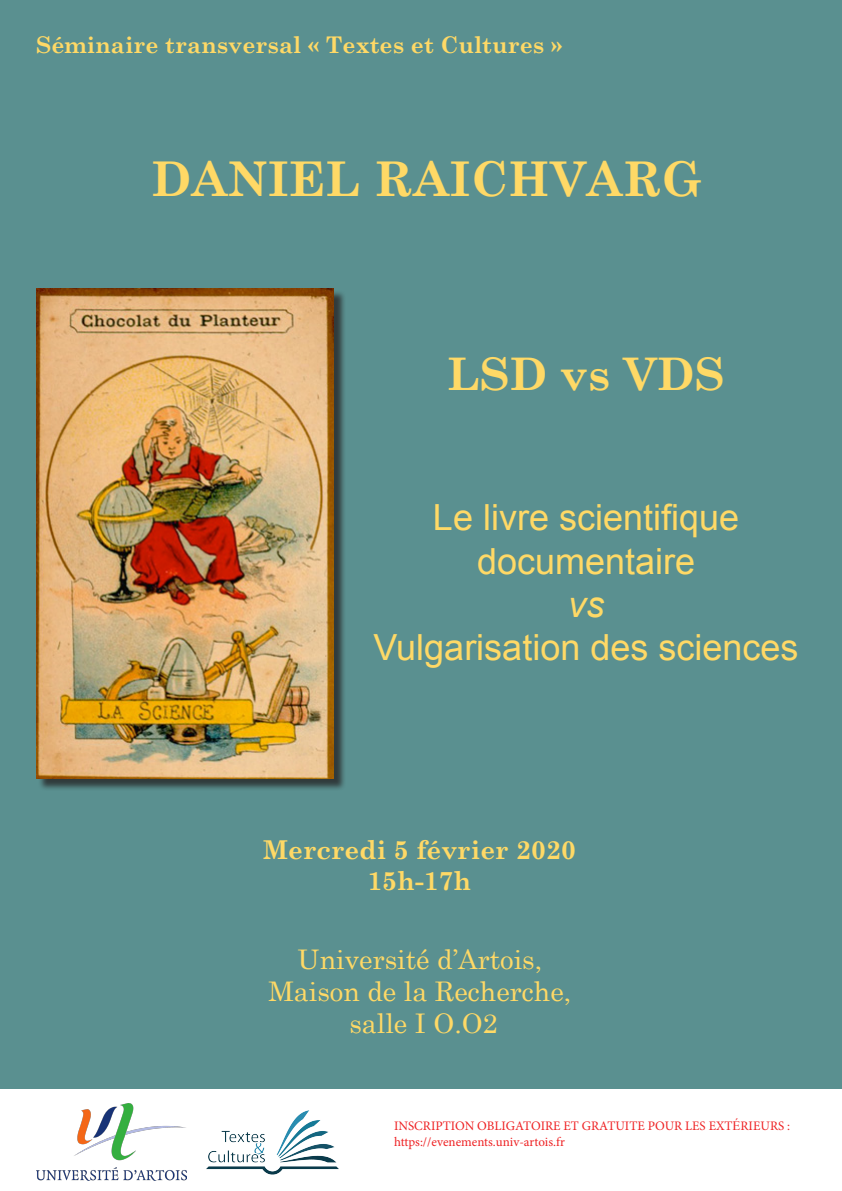
<style>
.page{position:relative;width:842px;height:1191px;background:#fff}
.page>*{position:absolute;margin:0;border:0;box-sizing:border-box;transform-origin:0 0}
.t1{font:700 48px "Century Schoolbook";color:#ffd966}
.t2{font:700 45px "Century Schoolbook";color:#ffd966}
.t3{font:36px "Arial";color:#ffd966}
.t4{font:italic 36px "Arial";color:#ffd966}
.t5{font:27px "Century Schoolbook";color:#ffd966}
.t6{font:700 26px "Century Schoolbook";color:#ffd966}
.t7{font:700 23px "Century Schoolbook";color:#ffd966}
.t8{font:13px "Minion Pro";color:#ee2123}
.s1{font-family:"Times New Roman"}
</style>
<div class="page">
<div style="left:0;top:0;width:842px;height:1089px;background:#5a9090"></div>
<div style="left:38px;top:290px;width:308px;height:501px;background:#231f20;opacity:.75"></div>
<img style="left:36px;top:288px;width:298px;height:491px">
<img style="left:36px;top:1103px;width:150px;height:78px">
<img style="left:206px;top:1110px;width:133px;height:65px">
<p class="t7" style="left:36px;top:27px;width:528px">Séminaire transversal « Textes et Cultures »</p>
<p class="t1" style="left:151px;top:141px;width:552px">DANIEL RAICHVARG</p>
<p class="t2" style="left:447px;top:339px;width:279px">LSD vs VDS</p>
<p class="t3" style="left:433px;top:494px;width:308px">Le livre scientifique</p>
<p class="t3" style="left:477px;top:537px;width:220px">documentaire</p>
<p class="t4" style="left:568px;top:581px;width:37px">vs</p>
<p class="t3" style="left:374px;top:623px;width:426px">Vulgarisation des sciences</p>
<p class="t6" style="left:263px;top:829px;width:315px">Mercredi 5 février 2020</p>
<p class="t6" style="left:367px;top:860px;width:105px">15h-17h</p>
<p class="t5" style="left:298px;top:936px;width:246px">Université d’Artois,</p>
<p class="t5" style="left:268px;top:968px;width:304px">Maison de la Recherche,</p>
<p class="t5" style="left:349px;top:1001px;width:150px">salle I O.O2</p>
<p class="t8" style="left:394px;top:1117px;width:398px">INSCRIPTION OBLIGATOIRE ET GRATUITE POUR LES EXT<span class="s1">É</span>RIEURS :</p>
<p class="t8" style="left:394px;top:1133px;width:172px">https://evenements.univ-artois.fr</p>
</div>
